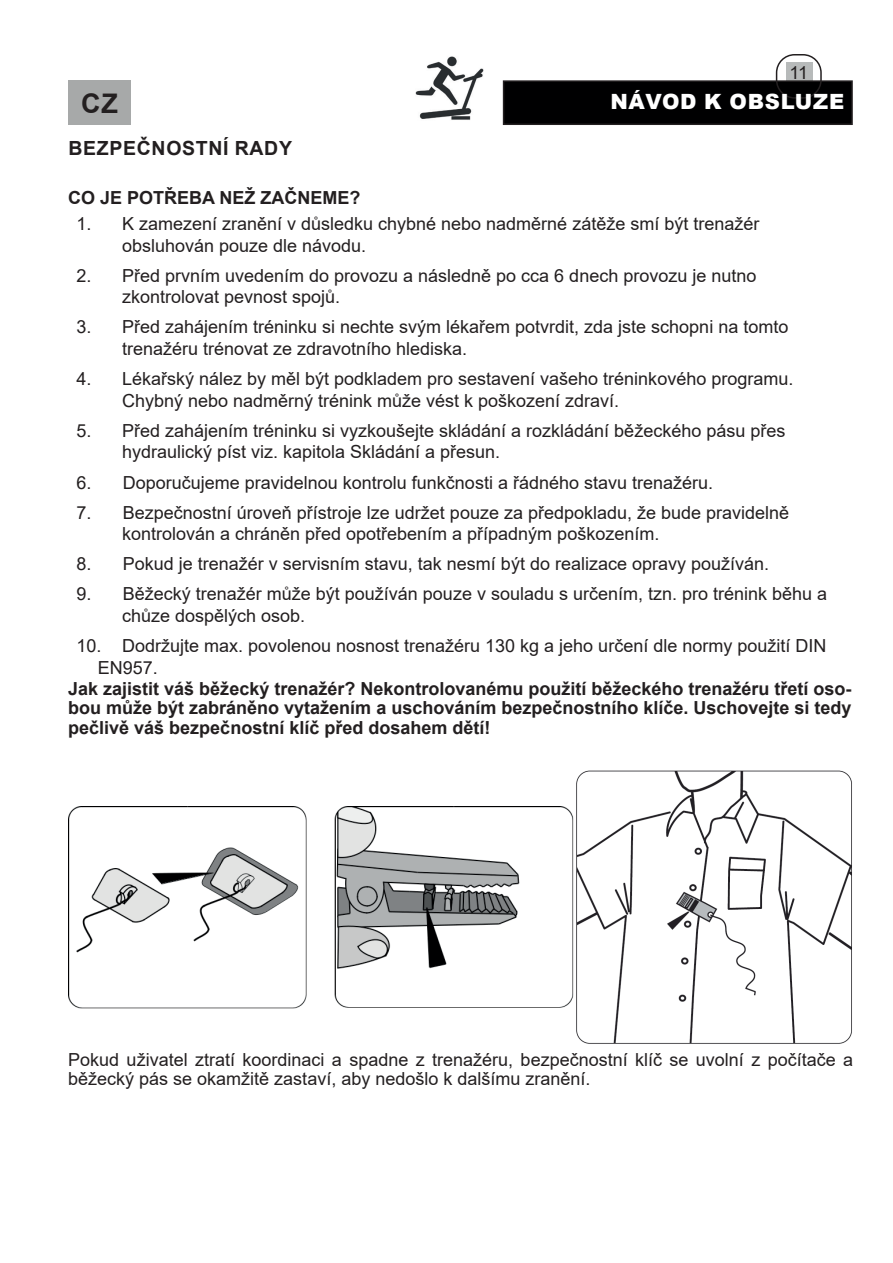
<style>
.page{position:relative;width:893px;height:1263px;background:#fff}
.page>*{position:absolute;margin:0;border:0;box-sizing:border-box;transform-origin:0 0}
.t1{font:700 27px "Arial";color:#231f20}
.t2{font:900 21px "Arial";letter-spacing:.035em;color:#fff}
.t3{font:700 19.5px "Arial";letter-spacing:.035em;color:#231f20}
.t4{font:18px/21.6px "Arial";color:#231f20}
.t5{font:700 18px/19.5px "Arial";color:#231f20;text-align:justify}
</style>
<div class="page">
<div style="left:786px;top:62px;width:26px;height:21px;background:#b7baba"></div>
<div style="left:504px;top:81px;width:348px;height:43px;background:#000001"></div>
<div style="left:503px;top:80px;width:350px;height:45px;border:2px solid #231f20"></div>
<div style="left:776px;top:54px;width:46px;height:45px;border:2px solid #231f20;border-radius:18px"></div>
<div style="left:68px;top:80px;width:63px;height:45px;background:#a7a9a9"></div>
<img style="left:415px;top:56px;width:68px;height:64px">
<img style="left:68px;top:806px;width:506px;height:203px">
<img style="left:576px;top:770px;width:276px;height:274px">
<p class="t4" style="left:789px;top:61px;width:20px">11</p>
<h1 class="t1" style="left:81px;top:84px;width:38px">CZ</h1>
<p class="t2" style="left:610px;top:87px;width:235px">NÁVOD K OBSLUZE</p>
<p class="t3" style="left:68px;top:134px;width:225px">BEZPEČNOSTNÍ RADY</p>
<p class="t5" style="left:68px;top:188px;width:294px">CO JE POTŘEBA NEŽ ZAČNEME?</p>
<p class="t4" style="left:122px;top:213px;width:639px;text-indent:-45px">1. K zamezení zranění v důsledku chybné nebo nadměrné zátěže smí být trenažér obsluhován pouze dle návodu.</p>
<p class="t4" style="left:122px;top:264px;width:636px;text-indent:-45px">2. Před prvním uvedením do provozu a následně po cca 6 dnech provozu je nutno zkontrolovat pevnost spojů.</p>
<p class="t4" style="left:122px;top:316px;width:668px;text-indent:-45px">3. Před zahájením tréninku si nechte svým lékařem potvrdit, zda jste schopni na tomto trenažéru trénovat ze zdravotního hlediska.</p>
<p class="t4" style="left:122px;top:368px;width:673px;text-indent:-45px">4. Lékařský nález by měl být podkladem pro sestavení vašeho tréninkového programu.<br>Chybný nebo nadměrný trénink může vést k poškození zdraví.</p>
<p class="t4" style="left:122px;top:420px;width:665px;text-indent:-45px">5. Před zahájením tréninku si vyzkoušejte skládání a rozkládání běžeckého pásu přes hydraulický píst viz. kapitola Skládání a přesun.</p>
<p class="t4" style="left:77px;top:471px;width:638px">6. Doporučujeme pravidelnou kontrolu funkčnosti a řádného stavu trenažéru.</p>
<p class="t4" style="left:122px;top:501px;width:669px;text-indent:-45px">7. Bezpečnostní úroveň přístroje lze udržet pouze za předpokladu, že bude pravidelně kontrolován a chráněn před opotřebením a případným poškozením.</p>
<p class="t4" style="left:77px;top:553px;width:694px">8. Pokud je trenažér v servisním stavu, tak nesmí být do realizace opravy používán.</p>
<p class="t4" style="left:122px;top:583px;width:707px;text-indent:-45px">9. Běžecký trenažér může být používán pouze v souladu s určením, tzn. pro trénink běhu a chůze dospělých osob.</p>
<p class="t4" style="left:98px;top:635px;width:730px;text-indent:-21px">10. Dodržujte max. povolenou nosnost trenažéru 130 kg a jeho určení dle normy použití DIN<br>EN957.</p>
<p class="t5" style="left:68px;top:679px;width:785px">Jak zajistit váš běžecký trenažér? Nekontrolovanému použití běžeckého trenažéru třetí oso&shy;bou může být zabráněno vytažením a uschováním bezpečnostního klíče. Uschovejte si tedy pečlivě váš bezpečnostní klíč před dosahem dětí!</p>
<p class="t4" style="left:68px;top:1050px;width:786px;line-height:19.5px">Pokud uživatel ztratí koordinaci a spadne z trenažéru, bezpečnostní klíč se uvolní z počítače a běžecký pás se okamžitě zastaví, aby nedošlo k dalšímu zranění.</p>
</div>
